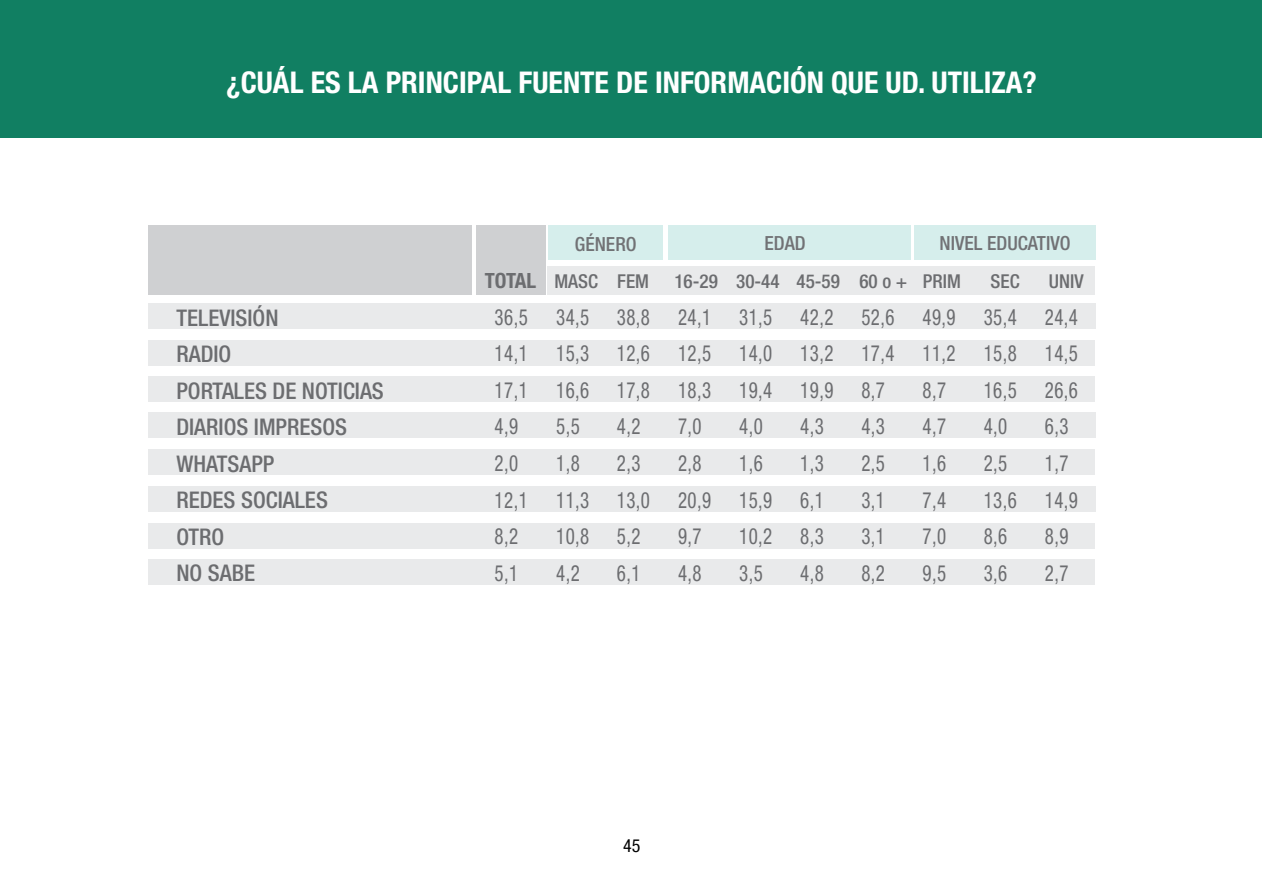
<style>
.page{position:relative;width:1263px;height:893px;background:#fff}
.page>*{position:absolute;margin:0;border:0;box-sizing:border-box;transform-origin:0 0}
.t1{font:700 condensed 30px "Helvetica Neue LT Pro";color:#fff}
.t2{font:500 condensed 22.95px/36.6px "Helvetica Neue LT Pro";color:#6c6d70}
.t3{font:condensed 22.35px "Helvetica Neue LT Pro";letter-spacing:.025em;color:#6c6d70;scale:.85 1}
.t4{font:700 condensed 21px "Helvetica Neue LT Pro";letter-spacing:-.01em;color:#6c6d70}
.t5{font:500 condensed 19.5px "Helvetica Neue LT Pro";color:#717275}
.t6{font:500 condensed 19.2px "Helvetica Neue LT Pro";color:#6c6d70}
.t7{font:condensed 18px "Helvetica Neue LT Pro";color:#000}
</style>
<div class="page">
<div style="left:0;top:0;width:1261px;height:137px;background:#117f62"></div>
<div style="left:148px;top:225px;width:324px;height:70px;background:#cfd0d2"></div>
<div style="left:148px;top:303px;width:947px;height:26px;background:#e9eaeb"></div>
<div style="left:148px;top:340px;width:947px;height:25px;background:#e9eaeb"></div>
<div style="left:148px;top:376px;width:947px;height:26px;background:#e9eaeb"></div>
<div style="left:148px;top:412px;width:947px;height:26px;background:#e9eaeb"></div>
<div style="left:148px;top:449px;width:947px;height:26px;background:#e9eaeb"></div>
<div style="left:148px;top:486px;width:947px;height:26px;background:#e9eaeb"></div>
<div style="left:148px;top:523px;width:947px;height:26px;background:#e9eaeb"></div>
<div style="left:148px;top:560px;width:947px;height:25px;background:#e9eaeb"></div>
<div style="left:476px;top:225px;width:69px;height:70px;background:#cfd0d2"></div>
<div style="left:548px;top:225px;width:115px;height:35px;background:#d6eeec"></div>
<div style="left:668px;top:225px;width:243px;height:35px;background:#d6eeec"></div>
<div style="left:914px;top:225px;width:181px;height:35px;background:#d6eeec"></div>
<div style="left:547px;top:266px;width:548px;height:29px;background:#e9eaeb"></div>
<h1 class="t1" style="left:226px;top:64px;width:812px">¿CUÁL ES LA PRINCIPAL FUENTE DE INFORMACIÓN QUE UD. UTILIZA?</h1>
<p class="t4" style="left:485px;top:267px;width:53px">TOTAL</p>
<p class="t5" style="left:575px;top:232px;width:63px">GÉNERO</p>
<p class="t5" style="left:764px;top:232px;width:43px">EDAD</p>
<p class="t5" style="left:939px;top:232px;width:133px">NIVEL EDUCATIVO</p>
<p class="t6" style="left:554px;top:270px;width:96px">MASC FEM</p>
<p class="t6" style="left:674px;top:270px;width:288px">16-29 30-44 45-59 60 o + PRIM</p>
<p class="t6" style="left:990px;top:269px;width:31px">SEC</p>
<p class="t6" style="left:1049px;top:269px;width:36px">UNIV</p>
<p class="t2" style="left:176px;top:299px;width:209px">TELEVISIÓN<br>RADIO<br>PORTALES DE NOTICIAS<br>DIARIOS IMPRESOS<br>WHATSAPP<br>REDES SOCIALES<br>OTRO<br>NO SABE</p>
<p class="t3" style="left:495px;top:304px;width:40px">36,5</p>
<p class="t3" style="left:556px;top:304px;width:112px">34,5 38,8</p>
<p class="t3" style="left:678px;top:304px;width:40px">24,1</p>
<p class="t3" style="left:739px;top:304px;width:40px">31,5</p>
<p class="t3" style="left:800px;top:304px;width:40px">42,2</p>
<p class="t3" style="left:861px;top:304px;width:40px">52,6</p>
<p class="t3" style="left:922px;top:304px;width:40px">49,9</p>
<p class="t3" style="left:984px;top:304px;width:40px">35,4</p>
<p class="t3" style="left:1045px;top:304px;width:40px">24,4</p>
<p class="t3" style="left:495px;top:340px;width:40px">14,1</p>
<p class="t3" style="left:556px;top:340px;width:112px">15,3 12,6</p>
<p class="t3" style="left:678px;top:340px;width:40px">12,5</p>
<p class="t3" style="left:739px;top:340px;width:40px">14,0</p>
<p class="t3" style="left:800px;top:340px;width:40px">13,2</p>
<p class="t3" style="left:861px;top:340px;width:40px">17,4</p>
<p class="t3" style="left:922px;top:340px;width:40px">11,2</p>
<p class="t3" style="left:984px;top:340px;width:40px">15,8</p>
<p class="t3" style="left:1045px;top:340px;width:40px">14,5</p>
<p class="t3" style="left:495px;top:377px;width:40px">17,1</p>
<p class="t3" style="left:556px;top:377px;width:112px">16,6 17,8</p>
<p class="t3" style="left:678px;top:377px;width:40px">18,3</p>
<p class="t3" style="left:739px;top:377px;width:40px">19,4</p>
<p class="t3" style="left:800px;top:377px;width:40px">19,9</p>
<p class="t3" style="left:861px;top:377px;width:29px">8,7</p>
<p class="t3" style="left:922px;top:377px;width:29px">8,7</p>
<p class="t3" style="left:984px;top:377px;width:40px">16,5</p>
<p class="t3" style="left:1045px;top:377px;width:40px">26,6</p>
<p class="t3" style="left:495px;top:414px;width:29px">4,9</p>
<p class="t3" style="left:556px;top:414px;width:29px">5,5</p>
<p class="t3" style="left:617px;top:414px;width:29px">4,2</p>
<p class="t3" style="left:678px;top:414px;width:29px">7,0</p>
<p class="t3" style="left:739px;top:414px;width:29px">4,0</p>
<p class="t3" style="left:800px;top:414px;width:29px">4,3</p>
<p class="t3" style="left:861px;top:414px;width:29px">4,3</p>
<p class="t3" style="left:922px;top:414px;width:29px">4,7</p>
<p class="t3" style="left:984px;top:414px;width:29px">4,0</p>
<p class="t3" style="left:1045px;top:414px;width:29px">6,3</p>
<p class="t3" style="left:495px;top:450px;width:29px">2,0</p>
<p class="t3" style="left:556px;top:450px;width:29px">1,8</p>
<p class="t3" style="left:617px;top:450px;width:29px">2,3</p>
<p class="t3" style="left:678px;top:450px;width:29px">2,8</p>
<p class="t3" style="left:739px;top:450px;width:29px">1,6</p>
<p class="t3" style="left:800px;top:450px;width:29px">1,3</p>
<p class="t3" style="left:861px;top:450px;width:29px">2,5</p>
<p class="t3" style="left:922px;top:450px;width:29px">1,6</p>
<p class="t3" style="left:984px;top:450px;width:29px">2,5</p>
<p class="t3" style="left:1045px;top:450px;width:29px">1,7</p>
<p class="t3" style="left:495px;top:487px;width:40px">12,1</p>
<p class="t3" style="left:556px;top:487px;width:112px">11,3 13,0</p>
<p class="t3" style="left:678px;top:487px;width:40px">20,9</p>
<p class="t3" style="left:739px;top:487px;width:40px">15,9</p>
<p class="t3" style="left:800px;top:487px;width:29px">6,1</p>
<p class="t3" style="left:861px;top:487px;width:29px">3,1</p>
<p class="t3" style="left:922px;top:487px;width:29px">7,4</p>
<p class="t3" style="left:984px;top:487px;width:40px">13,6</p>
<p class="t3" style="left:1045px;top:487px;width:40px">14,9</p>
<p class="t3" style="left:495px;top:523px;width:29px">8,2</p>
<p class="t3" style="left:556px;top:523px;width:101px">10,8 5,2</p>
<p class="t3" style="left:678px;top:523px;width:29px">9,7</p>
<p class="t3" style="left:739px;top:523px;width:40px">10,2</p>
<p class="t3" style="left:800px;top:523px;width:29px">8,3</p>
<p class="t3" style="left:861px;top:523px;width:29px">3,1</p>
<p class="t3" style="left:922px;top:523px;width:29px">7,0</p>
<p class="t3" style="left:984px;top:523px;width:29px">8,6</p>
<p class="t3" style="left:1045px;top:523px;width:29px">8,9</p>
<p class="t3" style="left:495px;top:560px;width:29px">5,1</p>
<p class="t3" style="left:556px;top:560px;width:29px">4,2</p>
<p class="t3" style="left:617px;top:560px;width:29px">6,1</p>
<p class="t3" style="left:678px;top:560px;width:29px">4,8</p>
<p class="t3" style="left:739px;top:560px;width:29px">3,5</p>
<p class="t3" style="left:800px;top:560px;width:29px">4,8</p>
<p class="t3" style="left:861px;top:560px;width:29px">8,2</p>
<p class="t3" style="left:922px;top:560px;width:29px">9,5</p>
<p class="t3" style="left:984px;top:560px;width:29px">3,6</p>
<p class="t3" style="left:1045px;top:560px;width:29px">2,7</p>
<p class="t7" style="left:623px;top:835px;width:19px">45</p>
</div>
